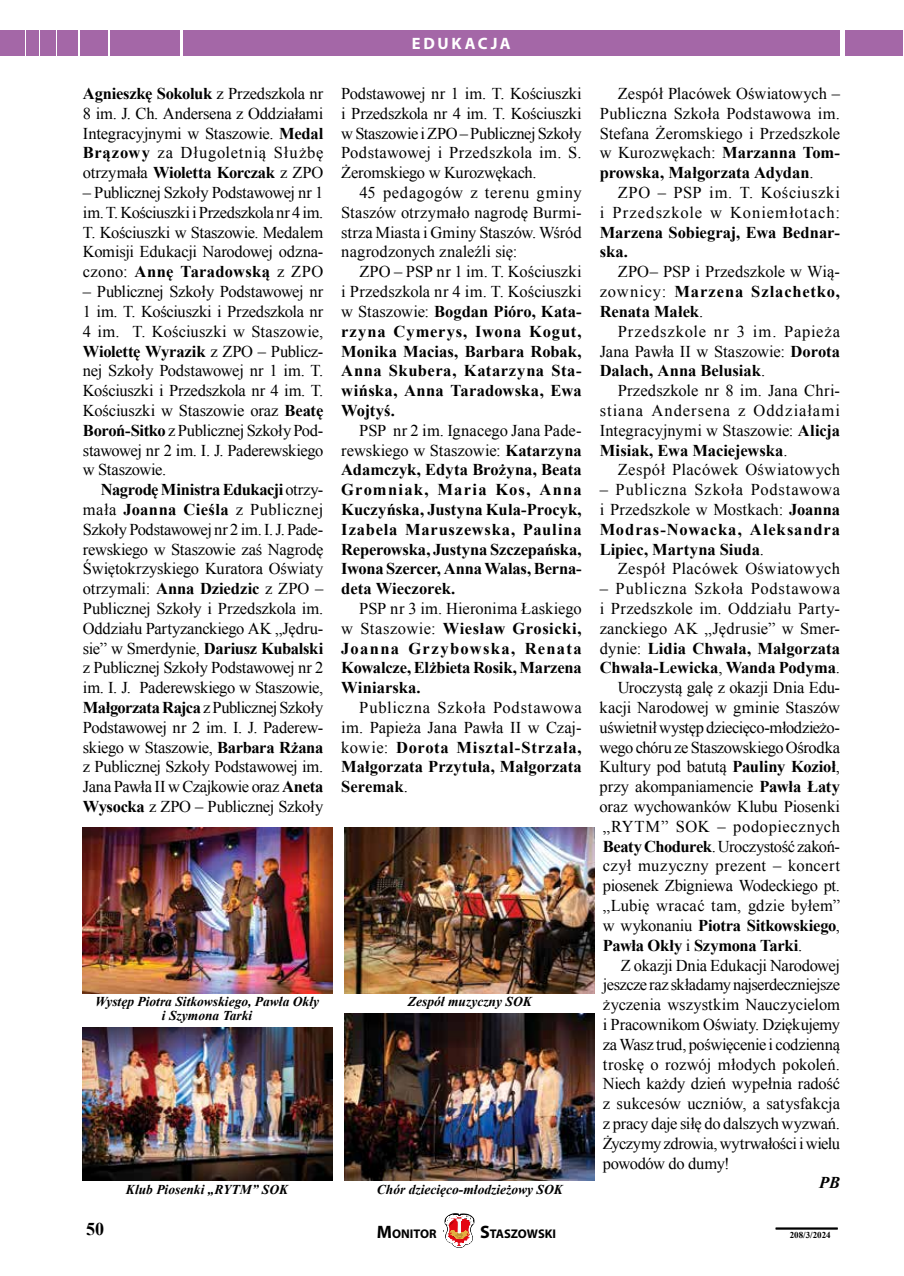
<style>
.page{position:relative;width:904px;height:1276px;background:#fff}
.page>*{position:absolute;margin:0;border:0;box-sizing:border-box;transform-origin:0 0}
.t1{font:700 18px "Times New Roman";color:#000}
.t2{font:16.5px/19.8px "Times New Roman";letter-spacing:-.005em;color:#000;text-align:justify}
.t3{font:700 16.5px/19.8px "Times New Roman";color:#000;text-align:justify}
.t4{font:16.5px "Times New Roman";letter-spacing:-.025em;color:#000}
.t5{font:16.5px "Times New Roman";letter-spacing:-.03em;color:#000}
.t6{font:16.5px "Times New Roman";letter-spacing:.02em;color:#000}
.t7{font:16.5px "Times New Roman";letter-spacing:.025em;color:#000}
.t8{font:16.5px/19.8px "Times New Roman";letter-spacing:.05em;color:#000;text-align:right}
.t9{font:16.5px "Times New Roman";letter-spacing:-.035em;color:#000}
.t10{font:16.5px "Times New Roman";letter-spacing:.045em;color:#000}
.t11{font:16.5px "Times New Roman";letter-spacing:.03em;color:#000}
.t12{font:700 16.5px "Times New Roman";letter-spacing:-.02em;color:#000}
.t13{font:700 16.5px "Myriad Pro";letter-spacing:.165em;color:#fff}
.t14{font:italic 700 16.5px "Times New Roman";color:#000}
.t15{font:italic 700 13.5px/13.5px "Times New Roman";color:#000;text-align:center}
.t16{font:700 12.6px "Myriad Pro";color:#000}
.t17{font:700 9px "Times New Roman";color:#000}
.s1{font-weight:700}
.s2{font-weight:400}
.s3{font-size:18px}
</style>
<div class="page">
<img style="left:345px;top:1014px;width:249px;height:166px">
<img style="left:83px;top:1027px;width:249px;height:153px">
<img style="left:83px;top:827px;width:249px;height:166px">
<img style="left:345px;top:827px;width:249px;height:166px">
<hr style="left:775px;top:1227px;width:62px;height:1px;background:#000">
<hr style="left:775px;top:1228px;width:62px;height:1px;background:#000">
<svg style="left:445px;top:1213px;width:29px;height:34px"></svg>
<div style="left:183px;top:30px;width:656px;height:26px;background:#a467a7"></div>
<div style="left:0;top:30px;width:24px;height:26px;background:#a467a7"></div>
<div style="left:26px;top:30px;width:12px;height:26px;background:#a467a7"></div>
<div style="left:40px;top:30px;width:16px;height:26px;background:#a467a7"></div>
<div style="left:110px;top:30px;width:69px;height:26px;background:#a467a7"></div>
<div style="left:845px;top:30px;width:57px;height:26px;background:#a467a7"></div>
<div style="left:58px;top:30px;width:20px;height:26px;background:#a467a7"></div>
<div style="left:80px;top:30px;width:28px;height:26px;background:#a467a7"></div>
<p class="t13" style="left:412px;top:33px;width:100px">EDUKACJA</p>
<p class="t2" style="left:83px;top:83px;width:242px"><span class="s1">Agnieszkę Sokoluk</span> z Przedszkola nr 8 im. J. Ch. Andersena z Oddziałami Integracyjnymi w Staszowie. <span class="s1">Medal Brązowy</span> za Długoletnią Służbę otrzymała <span class="s1">Wioletta Korczak</span> z ZPO</p>
<p class="t2" style="left:83px;top:182px;width:242px">– Publicznej Szkoły Podstawowej nr 1 im.T.Kościuszki i Przedszkola nr 4 im.<br>T. Kościuszki w Staszowie. Medalem Komisji Edukacji Narodowej odzna&shy;czono: <span class="s1">Annę Taradowską</span> z ZPO</p>
<p class="t2" style="left:83px;top:281px;width:242px">– Publicznej Szkoły Podstawowej nr 1 im. T. Kościuszki i Przedszkola nr 4 im. T. Kościuszki w Staszowie, <span class="s1">Wiolettę Wyrazik</span> z ZPO – Publicz&shy;nej Szkoły Podstawowej nr 1 im. T.<br>Kościuszki i Przedszkola nr 4 im. T.<br>Kościuszki w Staszowie oraz <span class="s1">Beatę Boroń-Sitko</span> z Publicznej Szkoły Pod&shy;stawowej nr 2 im. I. J. Paderewskiego w Staszowie.</p>
<p class="t2" style="left:83px;top:479px;width:242px;text-indent:18px"><span class="s1">Nagrodę Ministra Edukacji</span> otrzy&shy;mała <span class="s1">Joanna Cieśla</span> z Publicznej Szkoły Podstawowej nr 2 im. I. J. Pade&shy;rewskiego w Staszowie zaś Nagrodę Świętokrzyskiego Kuratora Oświaty otrzymali: <span class="s1">Anna Dziedzic</span> z ZPO – Publicznej Szkoły i Przedszkola im.<br>Oddziału Partyzanckiego AK „Jędru&shy;sie” w Smerdynie, <span class="s1">Dariusz Kubalski </span>z Publicznej Szkoły Podstawowej nr 2 im. I. J. Paderewskiego w Staszowie, <span class="s1">Małgorzata Rajca</span> z Publicznej Szkoły Podstawowej nr 2 im. I. J. Paderew&shy;skiego w Staszowie, <span class="s1">Barbara Rżana </span>z Publicznej Szkoły Podstawowej im.<br>Jana Pawła II w Czajkowie oraz <span class="s1">Aneta Wysocka</span> z ZPO – Publicznej Szkoły</p>
<p class="t15" style="left:95px;top:994px;width:225px">Występ Piotra Sitkowskiego, Pawła Okły i Szymona Tarki</p>
<p class="t15" style="left:126px;top:1182px;width:164px">Klub Piosenki „RYTM” SOK</p>
<p class="t2" style="left:341px;top:83px;width:242px">Podstawowej nr 1 im. T. Kościuszki i Przedszkola nr 4 im. T. Kościuszki w Staszowie i ZPO – Publicznej Szkoły Podstawowej i Przedszkola im. S.<br>Żeromskiego w Kurozwękach.</p>
<p class="t2" style="left:341px;top:182px;width:242px;text-indent:18px">45 pedagogów z terenu gminy Staszów otrzymało nagrodę Burmi&shy;strza Miasta i Gminy Staszów. Wśród nagrodzonych znaleźli się:</p>
<p class="t3" style="left:341px;top:261px;width:242px;text-indent:18px"><span class="s2">ZPO – PSP nr 1 im. T. Kościuszki i Przedszkola nr 4 im. T. Kościuszki w Staszowie:</span> Bogdan Pióro, Kata&shy;rzyna Cymerys, Iwona Kogut, Monika Macias, Barbara Robak, Anna Skubera, Katarzyna Sta&shy;wińska, Anna Taradowska, Ewa Wojtyś.</p>
<p class="t3" style="left:341px;top:420px;width:242px;text-indent:18px"><span class="s2">PSP nr 2 im. Ignacego Jana Pade&shy;rewskiego w Staszowie:</span> Katarzyna Adamczyk, Edyta Brożyna, Beata Gromniak, Maria Kos, Anna Kuczyńska, Justyna Kula-Procyk, Izabela Maruszewska, Paulina Reperowska, Justyna Szczepańska, Iwona Szercer, Anna Walas, Berna&shy;deta Wieczorek.</p>
<p class="t3" style="left:341px;top:598px;width:242px;text-indent:18px"><span class="s2">PSP nr 3 im. Hieronima Łaskiego w Staszowie:</span> Wiesław Grosicki, Joanna Grzybowska, Renata Kowalcze, Elżbieta Rosik, Marzena Winiarska.</p>
<p class="t2" style="left:341px;top:697px;width:242px;text-indent:18px">Publiczna Szkoła Podstawowa im. Papieża Jana Pawła II w Czaj&shy;kowie: <span class="s1">Dorota Misztal-Strzała, Małgorzata Przytuła, Małgorzata Seremak</span>.</p>
<p class="t15" style="left:408px;top:994px;width:125px">Zespół muzyczny SOK</p>
<p class="t15" style="left:377px;top:1182px;width:188px">Chór dziecięco-młodzieżowy SOK</p>
<p class="t2" style="left:599px;top:83px;width:242px;text-indent:18px">Zespół Placówek Oświatowych – Publiczna Szkoła Podstawowa im.<br>Stefana Żeromskiego i Przedszkole w Kurozwękach: <span class="s1">Marzanna Tom&shy;prowska, Małgorzata Adydan</span>.</p>
<p class="t8" style="left:599px;top:182px;width:242px">ZPO – PSP im. T. Kościuszki<br>i Przedszkole w Koniemłotach:</p>
<p class="t3" style="left:599px;top:222px;width:242px">Marzena Sobiegraj, Ewa Bednar&shy;ska.</p>
<p class="t2" style="left:599px;top:262px;width:242px;text-indent:18px">ZPO– PSP i Przedszkole w Wią&shy;zownicy: <span class="s1">Marzena Szlachetko, Renata Małek</span>.</p>
<p class="t2" style="left:599px;top:321px;width:242px;text-indent:18px">Przedszkole nr 3 im. Papieża Jana Pawła II w Staszowie: <span class="s1">Dorota Dalach, Anna Belusiak</span>.</p>
<p class="t2" style="left:599px;top:380px;width:242px;text-indent:18px">Przedszkole nr 8 im. Jana Chri&shy;stiana Andersena z Oddziałami Integracyjnymi w Staszowie: <span class="s1">Alicja Misiak, Ewa Maciejewska</span>.</p>
<p class="t7" style="left:617px;top:459px;width:224px">Zespół Placówek Oświatowych</p>
<p class="t3" style="left:599px;top:479px;width:242px"><span class="s2">– Publiczna Szkoła Podstawowa i Przedszkole w Mostkach:</span> Joanna Modras-Nowacka, Aleksandra Lipiec, Martyna Siuda<span class="s2">.</span></p>
<p class="t7" style="left:617px;top:558px;width:224px">Zespół Placówek Oświatowych</p>
<p class="t10" style="left:599px;top:577px;width:242px">– Publiczna Szkoła Podstawowa</p>
<p class="t6" style="left:599px;top:597px;width:242px">i Przedszkole im. Oddziału Party-</p>
<p class="t2" style="left:599px;top:618px;width:242px">zanckiego AK „Jędrusie” w Smer-</p>
<p class="t3" style="left:599px;top:638px;width:242px"><span class="s2">dynie:</span> Lidia Chwała, Małgorzata</p>
<p class="t3" style="left:599px;top:657px;width:242px">Chwała-Lewicka<span class="s2">,</span> Wanda Podyma<span class="s2">.</span></p>
<p class="t2" style="left:617px;top:677px;width:224px">Uroczystą galę z okazji Dnia Edu-</p>
<p class="t2" style="left:599px;top:697px;width:242px">kacji Narodowej w gminie Staszów</p>
<p class="t4" style="left:599px;top:716px;width:242px">uświetnił występ dziecięco-młodzieżo-</p>
<p class="t5" style="left:599px;top:736px;width:242px">wego chóru ze Staszowskiego Ośrodka</p>
<p class="t2" style="left:599px;top:757px;width:242px">Kultury pod batutą <span class="s1">Pauliny Kozioł</span>,</p>
<p class="t2" style="left:599px;top:776px;width:242px">przy akompaniamencie <span class="s1">Pawła Łaty</span></p>
<p class="t2" style="left:599px;top:796px;width:242px">oraz wychowanków Klubu Piosenki</p>
<p class="t11" style="left:603px;top:815px;width:239px">„RYTM” SOK – podopiecznych</p>
<p class="t4" style="left:603px;top:835px;width:238px"><span class="s1">Beaty Chodurek</span>. Uroczystość zakoń-</p>
<p class="t6" style="left:603px;top:855px;width:239px">czył muzyczny prezent – koncert</p>
<p class="t2" style="left:603px;top:875px;width:239px">piosenek Zbigniewa Wodeckiego pt.</p>
<p class="t2" style="left:603px;top:895px;width:239px">„Lubię wracać tam, gdzie byłem”</p>
<p class="t3" style="left:603px;top:915px;width:239px"><span class="s2">w wykonaniu</span> Piotra Sitkowskiego<span class="s2">,</span></p>
<p class="t12" style="left:603px;top:933px;width:201px">Pawła Okły <span class="s2">i</span> Szymona Tarki<span class="s2">.</span></p>
<p class="t2" style="left:621px;top:955px;width:221px">Z okazji Dnia Edukacji Narodowej</p>
<p class="t9" style="left:603px;top:973px;width:238px">jeszcze raz składamy najserdeczniejsze</p>
<p class="t2" style="left:603px;top:994px;width:238px">życzenia wszystkim Nauczycielom</p>
<p class="t2" style="left:603px;top:1014px;width:239px">i Pracownikom Oświaty. Dziękujemy</p>
<p class="t2" style="left:603px;top:1034px;width:239px">za Wasz trud, poświęcenie i codzienną</p>
<p class="t2" style="left:603px;top:1054px;width:239px">troskę o rozwój młodych pokoleń.</p>
<p class="t2" style="left:603px;top:1073px;width:238px">Niech każdy dzień wypełnia radość</p>
<p class="t2" style="left:603px;top:1093px;width:238px">z sukcesów uczniów, a satysfakcja</p>
<p class="t2" style="left:603px;top:1113px;width:238px">z pracy daje siłę do dalszych wyzwań.</p>
<p class="t5" style="left:603px;top:1132px;width:238px">Życzymy zdrowia, wytrwałości i wielu</p>
<p class="t2" style="left:603px;top:1153px;width:128px">powodów do dumy!</p>
<p class="t14" style="left:819px;top:1171px;width:22px">PB</p>
<p class="t1" style="left:86px;top:1216px;width:19px">50</p>
<p class="t16" style="left:377px;top:1225px;width:61px"><span class="s3">M</span>ONITOR</p>
<p class="t16" style="left:480px;top:1225px;width:77px"><span class="s3">S</span>TASZOWSKI</p>
<p class="t17" style="left:789px;top:1229px;width:43px">208/3/2024</p>
</div>
